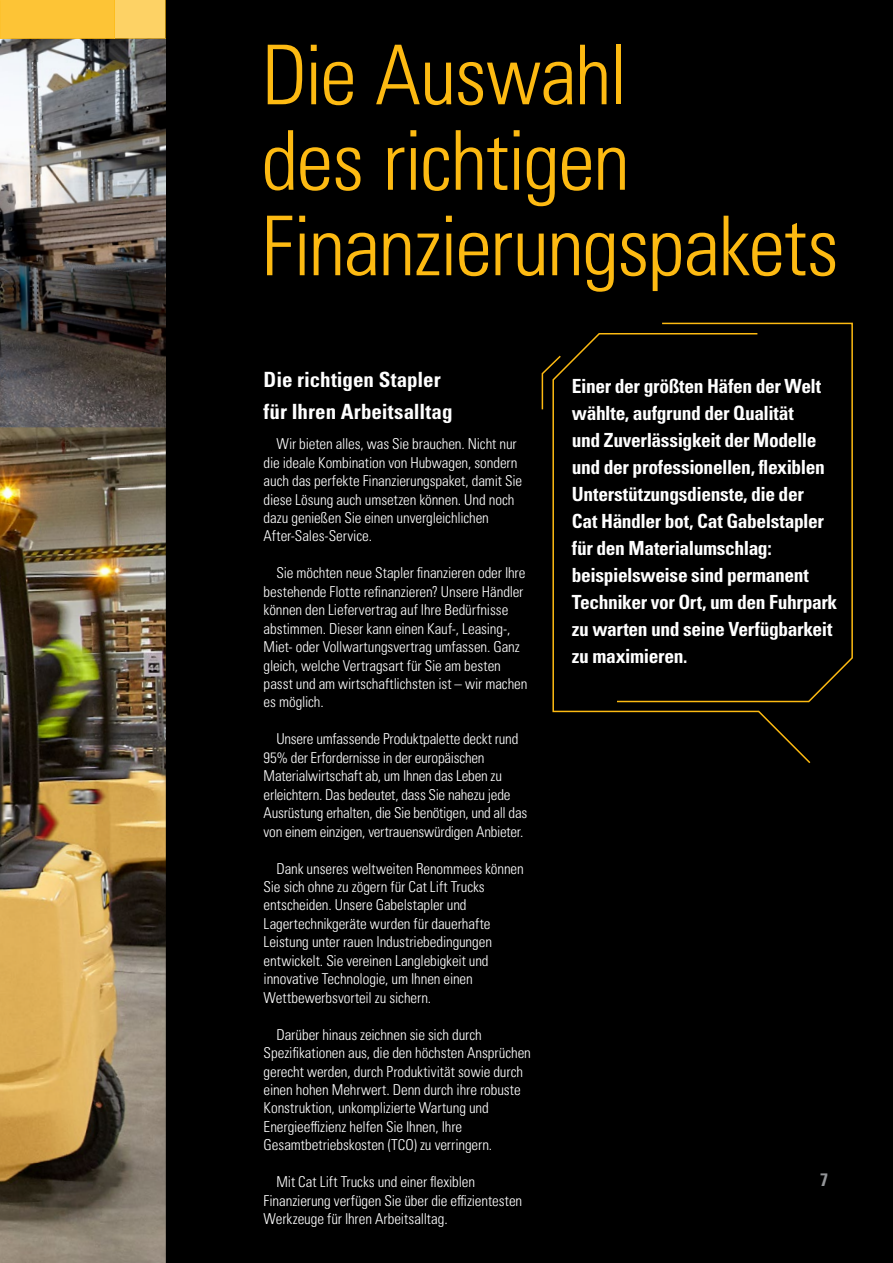
<style>
.page{position:relative;width:893px;height:1263px;background:#fff}
.page>*{position:absolute;margin:0;border:0;box-sizing:border-box;transform-origin:0 0}
.t1{font:82.5px/85.5px "Univers LTCYR 47 Light Cond";letter-spacing:-.02em;color:#fdba12}
.t2{font:21px/31.5px "Univers LTCYR 67 Bold Cond";color:#fff}
.t3{font:19.5px/27px "Univers LTCYR 67 Bold Cond";letter-spacing:-.02em;color:#fff}
.t4{font:18px "Univers LTCYR 67 Bold Cond";color:#939598}
.t5{font:15px/18.5px "Univers LTCYR 47 Light Cond";letter-spacing:-.005em;color:#fff}
</style>
<div class="page">
<div style="left:166px;top:0;width:727px;height:1263px;background:#000"></div>
<img style="left:0;top:38px;width:166px;height:1225px">
<div style="left:0;top:0;width:115px;height:38px;background:#fdc436"></div>
<div style="left:115px;top:0;width:51px;height:38px;background:#fdd265"></div>
<svg style="left:552px;top:333px;width:259px;height:431px"></svg>
<svg style="left:615px;top:322px;width:238px;height:381px"></svg>
<svg style="left:541px;top:354px;width:21px;height:57px"></svg>
<h1 class="t1" style="left:261px;top:28px;width:579px">Die Auswahl<br>des richtigen<br>Finanzierungspakets</h1>
<h2 class="t2" style="left:264px;top:364px;width:190px">Die richtigen Stapler für Ihren Arbeitsalltag</h2>
<p class="t5" style="left:264px;top:434px;width:260px;text-indent:13px">Wir bieten alles, was Sie brauchen. Nicht nur die ideale Kombination von Hubwagen, sondern auch das perfekte Finanzierungspaket, damit Sie diese Lösung auch umsetzen können. Und noch dazu genießen Sie einen unvergleichlichen After-Sales-Service.</p>
<p class="t5" style="left:264px;top:563px;width:265px;text-indent:13px">Sie möchten neue Stapler finanzieren oder Ihre bestehende Flotte refinanzieren? Unsere Händler können den Liefervertrag auf Ihre Bedürfnisse abstimmen. Dieser kann einen Kauf-, Leasing-, Miet- oder Vollwartungsvertrag umfassen. Ganz gleich, welche Vertragsart für Sie am besten passt und am wirtschaftlichsten ist – wir machen es möglich.</p>
<p class="t5" style="left:264px;top:729px;width:265px;text-indent:13px">Unsere umfassende Produktpalette deckt rund 95% der Erfordernisse in der europäischen Materialwirtschaft ab, um Ihnen das Leben zu erleichtern. Das bedeutet, dass Sie nahezu jede Ausrüstung erhalten, die Sie benötigen, und all das von einem einzigen, vertrauenswürdigen Anbieter.</p>
<p class="t5" style="left:264px;top:858px;width:262px;text-indent:13px">Dank unseres weltweiten Renommees können Sie sich ohne zu zögern für Cat Lift Trucks entscheiden. Unsere Gabelstapler und Lagertechnikgeräte wurden für dauerhafte Leistung unter rauen Industriebedingungen entwickelt. Sie vereinen Langlebigkeit und innovative Technologie, um Ihnen einen Wettbewerbsvorteil zu sichern.</p>
<p class="t5" style="left:264px;top:1024px;width:269px;text-indent:13px">Darüber hinaus zeichnen sie sich durch Spezifikationen aus, die den höchsten Ansprüchen gerecht werden, durch Produktivität sowie durch einen hohen Mehrwert. Denn durch ihre robuste Konstruktion, unkomplizierte Wartung und Energieeffizienz helfen Sie Ihnen, Ihre Gesamtbetriebskosten (TCO) zu verringern.</p>
<p class="t5" style="left:264px;top:1172px;width:260px;text-indent:13px">Mit Cat Lift Trucks und einer flexiblen<br>Finanzierung verfügen Sie über die effizientesten<br>Werkzeuge für Ihren Arbeitsalltag.</p>
<p class="t3" style="left:572px;top:372px;width:267px">Einer der größten Häfen der Welt wählte, aufgrund der Qualität<br>und Zuverlässigkeit der Modelle und der professionellen, flexiblen<br>Unterstützungsdienste, die der<br>Cat Händler bot, Cat Gabelstapler für den Materialumschlag: beispielsweise sind permanent<br>Techniker vor Ort, um den Fuhrpark zu warten und seine Verfügbarkeit zu maximieren.</p>
<p class="t4" style="left:820px;top:1168px;width:9px">7</p>
</div>
